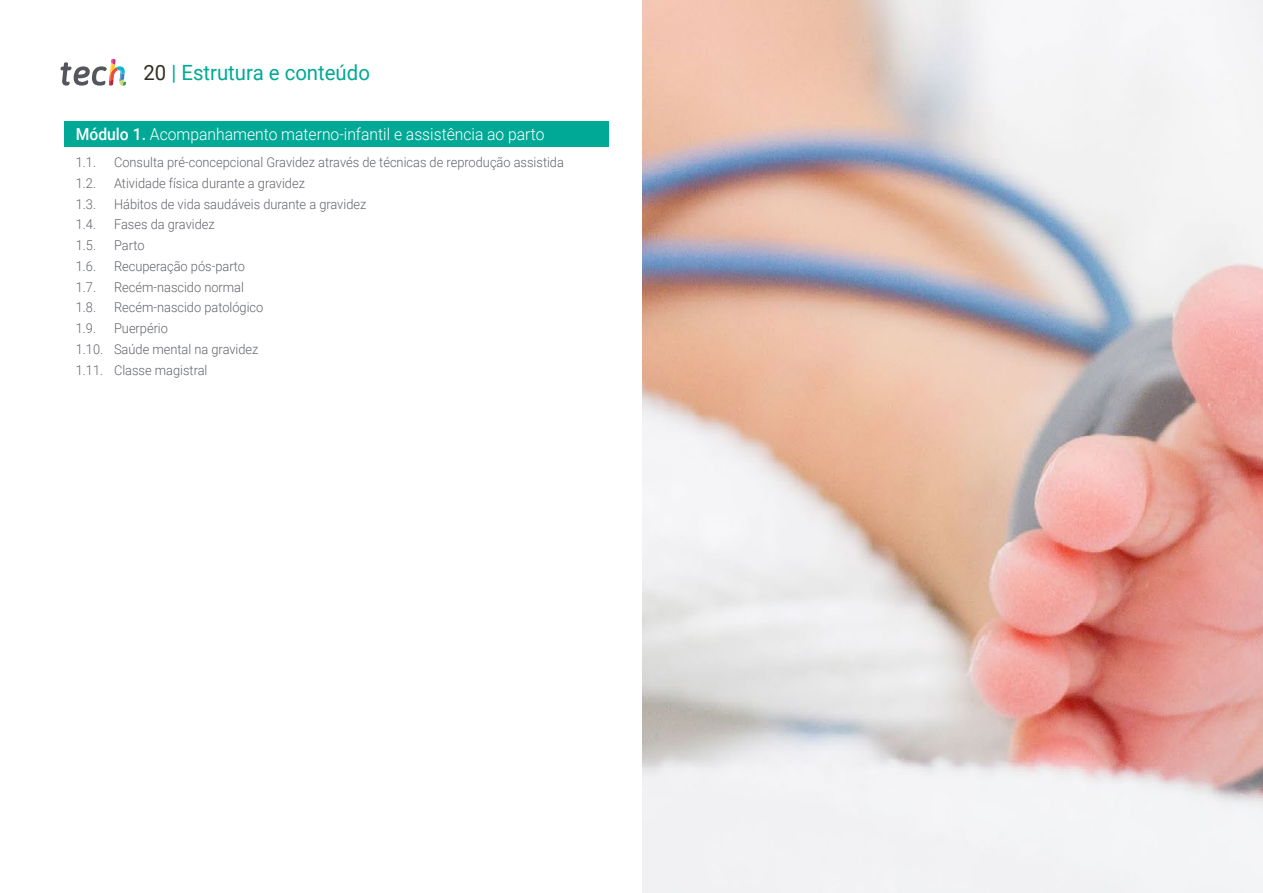
<style>
.page{position:relative;width:1263px;height:893px;background:#fff}
.page>*{position:absolute;margin:0;border:0;box-sizing:border-box;transform-origin:0 0}
.t1{font:21px "Roboto";color:#00a996}
.t2{font:300 16.5px "Roboto";color:#fff;scale:.95 1}
.t3{font:300 13.5px/20.7px "Roboto";color:#61646a;scale:.95 1}
.s1{color:#312e20}
.s2{font-weight:500}
</style>
<div class="page">
<div style="left:65px;top:121px;width:544px;height:25px;background:#00a996"></div>
<img style="left:642px;top:0;width:621px;height:893px">
<svg style="left:61px;top:59px;width:65px;height:27px"></svg>
<h1 class="t1" style="left:144px;top:57px;width:228px"><span class="s1">20</span> | Estrutura e conteúdo</h1>
<p class="t2" style="left:76px;top:123px;width:495px"><span class="s2">Módulo 1.</span> Acompanhamento materno-infantil e assistência ao parto</p>
<p class="t3" style="left:76px;top:151px;width:23px">1.1.</p>
<p class="t3" style="left:114px;top:151px;width:475px">Consulta pré-concepcional Gravidez através de técnicas de reprodução assistida</p>
<p class="t3" style="left:76px;top:172px;width:23px">1.2.</p>
<p class="t3" style="left:114px;top:172px;width:202px">Atividade física durante a gravidez</p>
<p class="t3" style="left:76px;top:193px;width:23px">1.3.</p>
<p class="t3" style="left:114px;top:193px;width:267px">Hábitos de vida saudáveis durante a gravidez</p>
<p class="t3" style="left:76px;top:214px;width:23px">1.4.</p>
<p class="t3" style="left:114px;top:214px;width:108px">Fases da gravidez</p>
<p class="t3" style="left:76px;top:234px;width:23px">1.5.</p>
<p class="t3" style="left:114px;top:234px;width:34px">Parto</p>
<p class="t3" style="left:76px;top:255px;width:23px">1.6.</p>
<p class="t3" style="left:114px;top:255px;width:139px">Recuperação pós-parto</p>
<p class="t3" style="left:76px;top:276px;width:23px">1.7.</p>
<p class="t3" style="left:114px;top:276px;width:138px">Recém-nascido normal</p>
<p class="t3" style="left:76px;top:297px;width:23px">1.8.</p>
<p class="t3" style="left:114px;top:297px;width:159px">Recém-nascido patológico</p>
<p class="t3" style="left:76px;top:317px;width:23px">1.9.</p>
<p class="t3" style="left:76px;top:317px;width:194px;text-indent:38px">Puerpério<br>1.10. Saúde mental na gravidez<br>1.11. Classe magistral</p>
</div>
